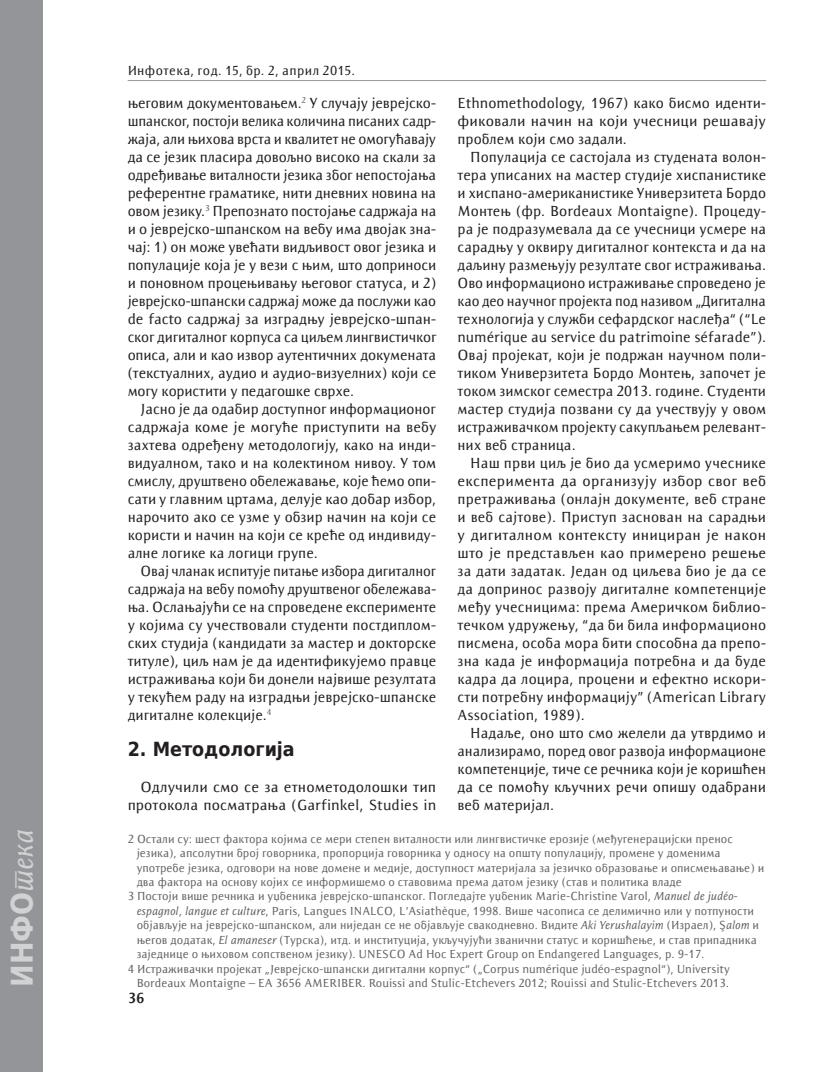
<style>
.page{position:relative;width:830px;height:1072px;background:#fff}
.page>*{position:absolute;margin:0;border:0;box-sizing:border-box;transform-origin:0 0}
.t1{font:700 30px "DejaVu Sans Condensed";color:#d1d2d4}
.t2{font:700 19.5px "DejaVu Sans Condensed";color:#231f20}
.t3{font:15px/18px "Resavska BG Sans";color:#231f20;text-align:justify}
.t4{font:700 15px "Resavska BG Sans";color:#231f20}
.t5{font:13.5px "Resavska BG Sans";letter-spacing:.025em;color:#231f20}
.t6{font:12px "Resavska BG Sans";color:#636366}
.s1{font-family:"Resavska BG Sans";font-weight:400;font-style:italic}
.s2{font-style:italic}
</style>
<div class="page">
<hr style="left:128px;top:80px;width:637px;height:1px;background:#939598">
<div style="left:0;top:0;width:43px;height:1071px;background:#939598"></div>
<h1 class="t1" style="left:-3px;top:986px;width:159px;rotate:-90deg">Инфо<span class="s1">тека</span></h1>
<p class="t5" style="left:128px;top:63px;width:229px">Инфотека, год. 15, бр. 2, април 2015.</p>
<p class="t3" style="left:128px;top:94px;width:310px">његовим документовањем.<sup>2</sup> У случају јеврејско&shy;шпанског, постоји велика количина писаних садр&shy;жаја, али њихова врста и квалитет не омогућавају да се језик пласира довољно високо на скали за одређивање виталности језика због непостојања референтне граматике, нити дневних новина на овом језику.<sup>3</sup> Препознато постојање садржаја на и о јеврејско-шпанском на вебу има двојак зна&shy;чај: 1) он може увећати видљивост овог језика и популације која је у вези с њим, што доприноси и поновном процењивању његовог статуса, и 2) јеврејско-шпански садржај може да послужи као de facto садржај за изградњу јеврејско-шпан&shy;ског дигиталног корпуса са циљем лингвистичког описа, али и као извор аутентичних докумената (текстуалних, аудио и аудио-визуелних) који се могу користити у педагошке сврхе.</p>
<p class="t3" style="left:128px;top:400px;width:310px;text-indent:13px">Јасно је да одабир доступног информационог садржаја коме је могуће приступити на вебу захтева одређену методологију, како на инди&shy;видуалном, тако и на колектином нивоу. У том смислу, друштвено обележавање, које ћемо опи&shy;сати у главним цртама, делује као добар избор, нарочито ако се узме у обзир начин на који се користи и начин на који се креће од индивиду&shy;алне логике ка логици групе.</p>
<p class="t3" style="left:128px;top:562px;width:310px;text-indent:13px">Овај чланак испитује питање избора дигиталног садржаја на вебу помоћу друштвеног обележава&shy;ња. Ослањајући се на спроведене експерименте у којима су учествовали студенти постдиплом&shy;ских студија (кандидати за мастер и докторске титуле), циљ нам је да идентификујемо правце истраживања који би донели највише резултата у текућем раду на изградњи јеврејско-шпанске дигиталне колекције.<sup>4</sup></p>
<h2 class="t2" style="left:128px;top:733px;width:168px">2. Методологија</h2>
<p class="t3" style="left:128px;top:778px;width:310px;text-align:right">Одлучили смо се за етнометодолошки тип протокола посматрања (Garfinkel, Studies in</p>
<p class="t3" style="left:457px;top:94px;width:310px">Ethnomethodology, 1967) како бисмо иденти&shy;фиковали начин на који учесници решавају проблем који смо задали.</p>
<p class="t3" style="left:457px;top:148px;width:310px;text-indent:13px">Популација се састојала из студената волон&shy;тера уписаних на мастер студије хиспанистике и хиспано-американистике Универзитета Бордо Монтењ (фр. Bordeaux Montaigne). Процеду&shy;ра је подразумевала да се учесници усмере на сарадњу у оквиру дигиталног контекста и да на даљину размењују резултате свог истраживања.<br>Ово информационо истраживање спроведено је као део научног пројекта под називом „Дигитална технологија у служби сефардског наслеђа“ (“Le numérique au service du patrimoine séfarade”).<br>Овај пројекат, који је подржан научном поли&shy;тиком Универзитета Бордо Монтењ, започет је током зимског семестра 2013. године. Студенти мастер студија позвани су да учествују у овом истраживачком пројекту сакупљањем релевант&shy;них веб страница.</p>
<p class="t3" style="left:457px;top:454px;width:310px;text-indent:13px">Наш први циљ је био да усмеримо учеснике експеримента да организују избор свог веб претраживања (онлајн документе, веб стране и веб сајтове). Приступ заснован на сарадњи у дигиталном контексту инициран је након што је представљен као примерено решење за дати задатак. Један од циљева био је да се да допринос развоју дигиталне компетенције међу учесницима: према Америчком библио&shy;течком удружењу, “да би била информационо писмена, особа мора бити способна да препо&shy;зна када је информација потребна и да буде кадра да лоцира, процени и ефектно искори&shy;сти потребну информацију” (American Library Association, 1989).</p>
<p class="t3" style="left:457px;top:724px;width:310px;text-indent:13px">Надаље, оно што смо желели да утврдимо и анализирамо, поред овог развоја информационе компетенције, тиче се речника који је коришћен да се помоћу кључних речи опишу одабрани веб материјал.</p>
<p class="t6" style="left:128px;top:832px;width:606px">2 Остали су: шест фактора којима се мери степен виталности или лингвистичке ерозије (међугенерацијски пренос</p>
<p class="t6" style="left:137px;top:846px;width:585px">језика), апсолутни број говорника, пропорција говорника у односу на општу популацију, промене у доменима</p>
<p class="t6" style="left:137px;top:860px;width:628px">употребе језика, одговори на нове домене и медије, доступност материјала за језичко образовање и описмењавање) и</p>
<p class="t6" style="left:137px;top:875px;width:546px">два фактора на основу којих се информишемо о ставовима према датом језику (став и политика владе</p>
<p class="t6" style="left:128px;top:889px;width:611px">3 Постоји више речника и уџбеника јеврејско-шпанског. Погледајте уџбеник Marie-Christine Varol, <span class="s2">Manuel de judéo-</span></p>
<p class="t6" style="left:137px;top:904px;width:618px"><span class="s2">espagnol, langue et culture</span>, Paris, Langues INALCO, L’Asiathèque, 1998. Више часописа се делимично или у потпуности</p>
<p class="t6" style="left:137px;top:918px;width:623px">објављује на јеврејско-шпанском, али ниједан се не објављује свакодневно. Видите <span class="s2">Aki Yerushalayim</span> (Израел), Ş<span class="s2">alom</span> и</p>
<p class="t6" style="left:137px;top:932px;width:621px">његов додатак, <span class="s2">El amanеser</span> (Турска), итд. и институција, укључујући званични статус и коришћење, и став припадника</p>
<p class="t6" style="left:137px;top:947px;width:569px">заједнице о њиховом сопственом језику). UNESCO Ad Hoc Expert Group on Endangered Languages, p. 9-17.</p>
<p class="t6" style="left:128px;top:961px;width:603px">4 Истраживачки пројекат „Јеврејско-шпански дигитални корпус“ („Corpus numérique judéo-espagnol“), University</p>
<p class="t6" style="left:137px;top:976px;width:593px">Bordeaux Montaigne – EA 3656 AMERIBER. Rouissi and Stulic-Etchevers 2012; Rouissi and Stulic-Etchevers 2013.</p>
<p class="t4" style="left:128px;top:989px;width:18px">36</p>
</div>
